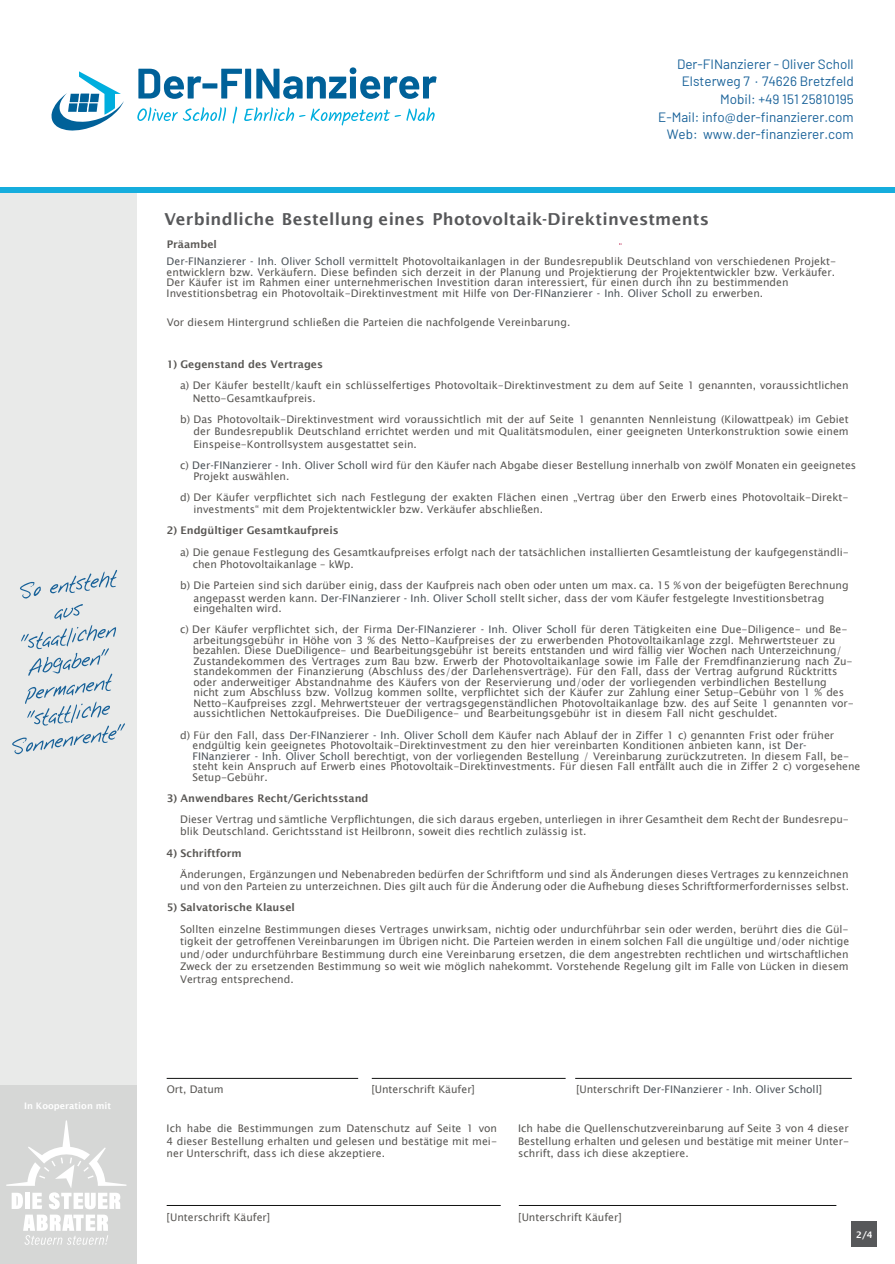
<style>
.page{position:relative;width:895px;height:1264px;background:#fff}
.page>*{position:absolute;margin:0;border:0;box-sizing:border-box;transform-origin:0 0}
.t1{font:600 16.5px "Lucida Sans";letter-spacing:.02em;color:#57585a}
.t2{font:13.5px/17.7px "Barlow";color:#196299;text-align:right}
.t3{font:10.5px/12.6px "Lucida Sans Unicode";color:#595754}
.t4{font:600 10.5px "Lucida Sans";color:#595754}
.t5{font:10.5px "Lucida Sans";color:#4d545a}
.t6{font:600 9px "Lucida Sans";color:#fff}
.s1{font-family:"Lucida Sans";color:#4d545a}
.s2{font-family:"Lucida Sans Unicode";color:#595754}
</style>
<div class="page">
<div style="left:851px;top:1221px;width:26px;height:26px;background:#57585a"></div>
<hr style="left:167px;top:1205px;width:333px;height:1px;background:#111211">
<hr style="left:371px;top:1078px;width:194px;height:1px;background:#111211">
<hr style="left:167px;top:1078px;width:191px;height:1px;background:#111211">
<hr style="left:575px;top:1078px;width:276px;height:1px;background:#111211">
<hr style="left:518px;top:1205px;width:318px;height:1px;background:#111211">
<div style="left:0;top:190px;width:137px;height:1074px;background:#e9eae9"></div>
<div style="left:0;top:1084px;width:137px;height:180px;background:#d6d7d6"></div>
<svg style="left:20px;top:582px;width:21px;height:16px"></svg>
<svg style="left:50px;top:570px;width:67px;height:23px"></svg>
<svg style="left:12px;top:604px;width:113px;height:150px"></svg>
<div style="left:0;top:187px;width:894px;height:6px;background:#16addd"></div>
<svg style="left:51px;top:71px;width:73px;height:60px"></svg>
<svg style="left:138px;top:67px;width:298px;height:32px"></svg>
<svg style="left:137px;top:107px;width:89px;height:14px"></svg>
<svg style="left:232px;top:107px;width:5px;height:17px"></svg>
<svg style="left:244px;top:107px;width:190px;height:19px"></svg>
<svg style="left:6px;top:1120px;width:121px;height:124px"></svg>
<p class="t6" style="left:24px;top:1102px;width:89px">In Kooperation mit</p>
<p class="t2" style="left:658px;top:54px;width:197px">Der-FINanzierer - Oliver Scholl<br>Elsterweg 7 · 74626 Bretzfeld<br>Mobil: +49 151 25810195<br>E-Mail: info@der-finanzierer.com<br>Web: www.der-finanzierer.com</p>
<h1 class="t1" style="left:164px;top:212px;width:546px">Verbindliche Bestellung eines Photovoltaik-Direktinvestments</h1>
<p class="t4" style="left:167px;top:240px;width:52px">Präambel</p>
<p class="t3" style="left:167px;top:257px;width:670px;line-height:10.5px"><span class="s1">Der-FINanzierer - Inh. Oliver Scholl</span> vermittelt Photovoltaikanlagen in der Bundesrepublik Deutschland von verschiedenen Projekt&shy;entwicklern bzw. Verkäufern. Diese befinden sich derzeit in der Planung und Projektierung der Projektentwickler bzw. Verkäufer.<br>Der Käufer ist im Rahmen einer unternehmerischen Investition daran interessiert, für einen durch ihn zu bestimmenden Investitionsbetrag ein Photovoltaik-Direktinvestment mit Hilfe von <span class="s1">Der-FINanzierer - Inh. Oliver Scholl</span> zu erwerben.</p>
<p class="t3" style="left:167px;top:316px;width:405px">Vor diesem Hintergrund schließen die Parteien die nachfolgende Vereinbarung.</p>
<p class="t4" style="left:167px;top:360px;width:158px">1) Gegenstand des Vertrages</p>
<p class="t3" style="left:193px;top:380px;width:657px;text-indent:-13px">a) Der Käufer bestellt/kauft ein schlüsselfertiges Photovoltaik-Direktinvestment zu dem auf Seite 1 genannten, voraussichtlichen<br>Netto-Gesamtkaufpreis.</p>
<p class="t3" style="left:193px;top:413px;width:656px;text-align:justify;text-indent:-13px">b) Das Photovoltaik-Direktinvestment wird voraussichtlich mit der auf Seite 1 genannten Nennleistung (Kilowattpeak) im Gebiet der Bundesrepublik Deutschland errichtet werden und mit Qualitätsmodulen, einer geeigneten Unterkonstruktion sowie einem Einspeise-Kontrollsystem ausgestattet sein.</p>
<p class="t3" style="left:193px;top:461px;width:664px;line-height:10.5px;text-indent:-13px">c) <span class="s1">Der-FINanzierer - Inh. Oliver Scholl</span> wird für den Käufer nach Abgabe dieser Bestellung innerhalb von zwölf Monaten ein geeignetes<br>Projekt auswählen.</p>
<p class="t3" style="left:193px;top:491px;width:656px;text-indent:-13px">d) Der Käufer verpflichtet sich nach Festlegung der exakten Flächen einen „Vertrag über den Erwerb eines Photovoltaik-Direkt&shy;investments“ mit dem Projektentwickler bzw. Verkäufer abschließen.</p>
<p class="t4" style="left:167px;top:526px;width:173px">2) Endgültiger Gesamtkaufpreis</p>
<p class="t3" style="left:193px;top:546px;width:657px;text-indent:-13px">a) Die genaue Festlegung des Gesamtkaufpreises erfolgt nach der tatsächlichen installierten Gesamtleistung der kaufgegenständli&shy;chen Photovoltaikanlage – kWp.</p>
<p class="t3" style="left:193px;top:580px;width:656px;text-indent:-13px">b) Die Parteien sind sich darüber einig, dass der Kaufpreis nach oben oder unten um max. ca. 15 % von der beigefügten Berechnung angepasst werden kann. <span class="s1">Der-FINanzierer - Inh. Oliver Scholl</span> stellt sicher, dass der vom Käufer festgelegte Investitionsbetrag</p>
<p class="t3" style="left:180px;top:599px;width:668px;line-height:21.1px;text-indent:13px">eingehalten wird.<br>c) Der Käufer verpflichtet sich, der Firma <span class="s1">Der-FINanzierer - Inh. Oliver Scholl</span> für deren Tätigkeiten eine Due-Diligence- und Be-</p>
<p class="t3" style="left:193px;top:635px;width:662px;line-height:10.5px">arbeitungsgebühr in Höhe von 3 % des Netto-Kaufpreises der zu erwerbenden Photovoltaikanlage zzgl. Mehrwertsteuer zu bezahlen. Diese DueDiligence- und Bearbeitungsgebühr ist bereits entstanden und wird fällig vier Wochen nach Unterzeichnung/ Zustandekommen des Vertrages zum Bau bzw. Erwerb der Photovoltaikanlage sowie im Falle der Fremdfinanzierung nach Zu&shy;standekommen der Finanzierung (Abschluss des/der Darlehensverträge). Für den Fall, dass der Vertrag aufgrund Rücktritts oder anderweitiger Abstandnahme des Käufers von der Reservierung und/oder der vorliegenden verbindlichen Bestellung nicht zum Abschluss bzw. Vollzug kommen sollte, verpflichtet sich der Käufer zur Zahlung einer Setup-Gebühr von 1 % des Netto-Kaufpreises zzgl. Mehrwertsteuer der vertragsgegenständlichen Photovoltaikanlage bzw. des auf Seite 1 genannten vor&shy;aussichtlichen Nettokaufpreises. Die DueDiligence- und Bearbeitungsgebühr ist in diesem Fall nicht geschuldet.</p>
<p class="t3" style="left:192px;top:730px;width:669px;line-height:10.5px;text-indent:-12px">d) Für den Fall, dass <span class="s1">Der-FINanzierer - Inh. Oliver Scholl</span> dem Käufer nach Ablauf der in Ziffer 1 c) genannten Frist oder früher endgültig kein geeignetes Photovoltaik-Direktinvestment zu den hier vereinbarten Konditionen anbieten kann, ist <span class="s1">Der-FINanzierer - Inh. Oliver Scholl</span> berechtigt, von der vorliegenden Bestellung / Vereinbarung zurückzutreten. In diesem Fall, be&shy;steht kein Anspruch auf Erwerb eines Photovoltaik-Direktinvestments. Für diesen Fall entfällt auch die in Ziffer 2 c) vorgesehene Setup-Gebühr.</p>
<p class="t4" style="left:167px;top:793px;width:203px">3) Anwendbares Recht/Gerichtsstand</p>
<p class="t3" style="left:180px;top:813px;width:670px">Dieser Vertrag und sämtliche Verpflichtungen, die sich daraus ergeben, unterliegen in ihrer Gesamtheit dem Recht der Bundesrepu&shy;blik Deutschland. Gerichtsstand ist Heilbronn, soweit dies rechtlich zulässig ist.</p>
<p class="t4" style="left:167px;top:848px;width:77px">4) Schriftform</p>
<p class="t3" style="left:180px;top:868px;width:670px">Änderungen, Ergänzungen und Nebenabreden bedürfen der Schriftform und sind als Änderungen dieses Vertrages zu kennzeichnen und von den Parteien zu unterzeichnen. Dies gilt auch für die Änderung oder die Aufhebung dieses Schriftformerfordernisses selbst.</p>
<p class="t4" style="left:167px;top:903px;width:130px">5) Salvatorische Klausel</p>
<p class="t3" style="left:180px;top:923px;width:670px;text-align:justify">Sollten einzelne Bestimmungen dieses Vertrages unwirksam, nichtig oder undurchführbar sein oder werden, berührt dies die Gül&shy;tigkeit der getroffenen Vereinbarungen im Übrigen nicht. Die Parteien werden in einem solchen Fall die ungültige und/oder nichtige und/oder undurchführbare Bestimmung durch eine Vereinbarung ersetzen, die dem angestrebten rechtlichen und wirtschaftlichen Zweck der zu ersetzenden Bestimmung so weit wie möglich nahekommt. Vorstehende Regelung gilt im Falle von Lücken in diesem Vertrag entsprechend.</p>
<p class="t3" style="left:167px;top:1083px;width:58px">Ort, Datum</p>
<p class="t3" style="left:371px;top:1083px;width:105px">[Unterschrift Käufer]</p>
<p class="t5" style="left:576px;top:1084px;width:247px"><span class="s2">[Unterschrift</span> Der-FINanzierer - Inh. Oliver Scholl<span class="s2">]</span></p>
<p class="t3" style="left:167px;top:1122px;width:332px;text-align:justify">Ich habe die Bestimmungen zum Datenschutz auf Seite 1 von 4 dieser Bestellung erhalten und gelesen und bestätige mit mei&shy;ner Unterschrift, dass ich diese akzeptiere.</p>
<p class="t3" style="left:167px;top:1211px;width:105px">[Unterschrift Käufer]</p>
<p class="t3" style="left:518px;top:1122px;width:332px;text-align:justify">Ich habe die Quellenschutzvereinbarung auf Seite 3 von 4 dieser Bestellung erhalten und gelesen und bestätige mit meiner Unter&shy;schrift, dass ich diese akzeptiere.</p>
<p class="t3" style="left:518px;top:1211px;width:105px">[Unterschrift Käufer]</p>
<p class="t6" style="left:856px;top:1231px;width:18px">2/4</p>
</div>
